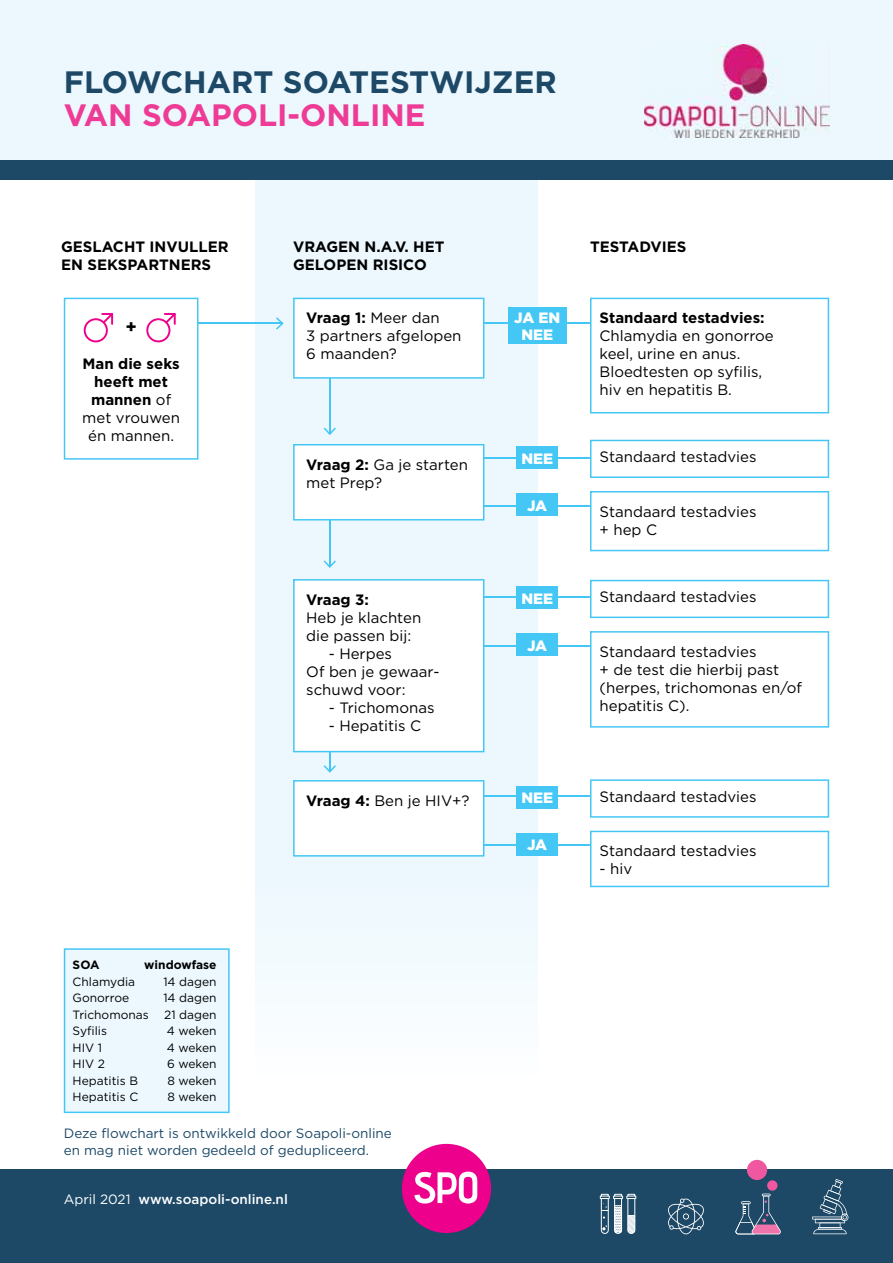
<style>
.page{position:relative;width:893px;height:1263px;background:#fff}
.page>*{position:absolute;margin:0;border:0;box-sizing:border-box;transform-origin:0 0}
.t1{font:700 30.9px "Gotham";color:#1d4967}
.t2{font:700 30.9px "Gotham";color:#ee3c96}
.t3{font:700 18px "Gotham";color:#000}
.t4{font:15px/18px "Gotham";color:#000}
.t5{font:700 15px/18px "Gotham";color:#000}
.t6{font:900 15px/16.5px "Gotham";color:#fff;text-align:center}
.t7{font:13.5px/16.5px "Gotham";color:#1d4967}
.t8{font:500 13.5px "Gotham";color:#fff}
.t9{font:12px "Gotham";color:#000}
.t10{font:700 12px "Gotham";color:#000}
.s1{font-weight:400}
.s2{font-weight:700}
</style>
<div class="page">
<div style="left:0;top:1169px;width:893px;height:94px;background:#1d4967"></div>
<div style="left:402px;top:1144px;width:89px;height:89px;background:#ec008c;border-radius:50%"></div>
<svg style="left:414px;top:1171px;width:63px;height:32px"></svg>
<div style="left:255px;top:176px;width:282px;height:883px;background:#ecf8fe"></div>
<div style="left:0;top:0;width:893px;height:170px;background:#ecf8fe"></div>
<img style="left:644px;top:45px;width:185px;height:92px">
<svg style="left:64px;top:298px;width:134px;height:162px"></svg>
<div style="left:293px;top:579px;width:191px;height:173px;background:#fff"></div>
<div style="left:293px;top:780px;width:191px;height:76px;background:#fff"></div>
<hr style="left:484px;top:323px;width:106px;height:1px;background:#44c7f5">
<div style="left:508px;top:307px;width:59px;height:37px;background:#44c7f5"></div>
<svg style="left:590px;top:298px;width:239px;height:115px"></svg>
<div style="left:293px;top:444px;width:191px;height:76px;background:#fff"></div>
<hr style="left:484px;top:457px;width:127px;height:2px;background:#44c7f5">
<div style="left:516px;top:446px;width:42px;height:23px;background:#44c7f5"></div>
<hr style="left:484px;top:505px;width:127px;height:1px;background:#44c7f5">
<div style="left:516px;top:493px;width:42px;height:23px;background:#44c7f5"></div>
<svg style="left:590px;top:491px;width:239px;height:60px"></svg>
<svg style="left:590px;top:440px;width:239px;height:38px"></svg>
<hr style="left:484px;top:596px;width:127px;height:2px;background:#44c7f5">
<div style="left:516px;top:586px;width:42px;height:23px;background:#44c7f5"></div>
<hr style="left:484px;top:645px;width:127px;height:1px;background:#44c7f5">
<div style="left:516px;top:633px;width:42px;height:23px;background:#44c7f5"></div>
<svg style="left:590px;top:631px;width:239px;height:97px"></svg>
<svg style="left:590px;top:580px;width:239px;height:38px"></svg>
<hr style="left:484px;top:796px;width:127px;height:1px;background:#44c7f5">
<div style="left:516px;top:786px;width:42px;height:23px;background:#44c7f5"></div>
<hr style="left:484px;top:844px;width:127px;height:2px;background:#44c7f5">
<div style="left:516px;top:833px;width:42px;height:23px;background:#44c7f5"></div>
<svg style="left:590px;top:831px;width:239px;height:56px"></svg>
<svg style="left:590px;top:779px;width:239px;height:39px"></svg>
<hr style="left:197px;top:323px;width:86px;height:1px;background:#44c7f5">
<svg style="left:276px;top:317px;width:8px;height:13px"></svg>
<div style="left:293px;top:298px;width:191px;height:81px;background:#fff"></div>
<hr style="left:329px;top:379px;width:2px;height:55px;background:#44c7f5">
<svg style="left:324px;top:427px;width:12px;height:8px"></svg>
<hr style="left:329px;top:519px;width:2px;height:48px;background:#44c7f5">
<svg style="left:324px;top:560px;width:12px;height:8px"></svg>
<hr style="left:329px;top:752px;width:2px;height:20px;background:#44c7f5">
<svg style="left:324px;top:765px;width:12px;height:8px"></svg>
<div style="left:0;top:160px;width:893px;height:20px;background:#1d4967"></div>
<div style="left:255px;top:864px;width:282px;height:220px;background:#f4fbfe"></div>
<div style="left:64px;top:948px;width:166px;height:165px;background:#ecf8fe"></div>
<svg style="left:812px;top:1179px;width:36px;height:55px"></svg>
<svg style="left:735px;top:1193px;width:46px;height:41px"></svg>
<svg style="left:600px;top:1194px;width:36px;height:40px"></svg>
<svg style="left:668px;top:1198px;width:36px;height:36px"></svg>
<div style="left:767px;top:1180px;width:10px;height:11px;background:#ef58a0;border-radius:50%"></div>
<div style="left:747px;top:1160px;width:20px;height:20px;background:#ef58a0;border-radius:50%"></div>
<h1 class="t1" style="left:64px;top:61px;width:495px">FLOWCHART SOATESTWIJZER</h1>
<h1 class="t2" style="left:64px;top:95px;width:363px">VAN SOAPOLI-ONLINE</h1>
<p class="t5" style="left:61px;top:237px;width:169px">GESLACHT INVULLER<br>EN SEKSPARTNERS</p>
<p class="t5" style="left:590px;top:237px;width:98px">TESTADVIES</p>
<p class="t5" style="left:293px;top:237px;width:153px">VRAGEN N.A.V. HET<br>GELOPEN RISICO</p>
<p class="t3" style="left:125px;top:315px;width:13px">+</p>
<p class="t5" style="left:82px;top:355px;width:99px;text-align:center">Man die seks heeft met mannen <span class="s1">of met vrouwen én mannen.</span></p>
<p class="t10" style="left:73px;top:957px;width:28px">SOA</p>
<p class="t10" style="left:144px;top:957px;width:74px">windowfase</p>
<p class="t9" style="left:73px;top:974px;width:64px">Chlamydia</p>
<p class="t9" style="left:163px;top:974px;width:55px">14 dagen</p>
<p class="t9" style="left:73px;top:990px;width:58px">Gonorroe</p>
<p class="t9" style="left:163px;top:990px;width:55px">14 dagen</p>
<p class="t9" style="left:73px;top:1007px;width:78px">Trichomonas</p>
<p class="t9" style="left:164px;top:1007px;width:54px">21 dagen</p>
<p class="t9" style="left:73px;top:1023px;width:36px">Syfilis</p>
<p class="t9" style="left:167px;top:1023px;width:51px">4 weken</p>
<p class="t9" style="left:73px;top:1040px;width:31px">HIV 1</p>
<p class="t9" style="left:167px;top:1040px;width:51px">4 weken</p>
<p class="t9" style="left:73px;top:1056px;width:34px">HIV 2</p>
<p class="t9" style="left:167px;top:1056px;width:51px">6 weken</p>
<p class="t9" style="left:73px;top:1073px;width:67px">Hepatitis B</p>
<p class="t9" style="left:167px;top:1073px;width:51px">8 weken</p>
<p class="t9" style="left:73px;top:1089px;width:67px">Hepatitis C</p>
<p class="t9" style="left:167px;top:1089px;width:51px">8 weken</p>
<p class="t4" style="left:306px;top:309px;width:157px"><span class="s2">Vraag 1:</span> Meer dan<br>3 partners afgelopen<br>6 maanden?</p>
<p class="t4" style="left:306px;top:455px;width:163px"><span class="s2">Vraag 2:</span> Ga je starten met Prep?</p>
<p class="t5" style="left:306px;top:590px;width:64px">Vraag 3:</p>
<p class="t4" style="left:306px;top:608px;width:116px">Heb je klachten die passen bij:</p>
<p class="t4" style="left:306px;top:644px;width:135px;text-indent:22px">- Herpes<br>Of ben je gewaar&shy;schuwd voor:</p>
<p class="t4" style="left:329px;top:698px;width:107px">- Trichomonas</p>
<p class="t4" style="left:329px;top:716px;width:94px">- Hepatitis C</p>
<p class="t4" style="left:306px;top:791px;width:165px"><span class="s2">Vraag 4:</span> Ben je HIV+?</p>
<p class="t7" style="left:64px;top:1125px;width:330px">Deze flowchart is ontwikkeld door Soapoli-online en mag niet worden gedeeld of gedupliceerd.</p>
<p class="t8" style="left:64px;top:1191px;width:226px"><span class="s1">April 2021</span> www.soapoli-online.nl</p>
<p class="t6" style="left:514px;top:310px;width:47px">JA EN<br>NEE</p>
<p class="t5" style="left:600px;top:309px;width:167px">Standaard testadvies:</p>
<p class="t4" style="left:600px;top:327px;width:176px">Chlamydia en gonorroe keel, urine en anus.<br>Bloedtesten op syfilis, hiv en hepatitis B.</p>
<p class="t6" style="left:521px;top:450px;width:33px">NEE</p>
<p class="t6" style="left:527px;top:497px;width:22px">JA</p>
<p class="t6" style="left:521px;top:590px;width:33px">NEE</p>
<p class="t6" style="left:527px;top:637px;width:22px">JA</p>
<p class="t6" style="left:521px;top:789px;width:33px">NEE</p>
<p class="t6" style="left:527px;top:837px;width:22px">JA</p>
<p class="t4" style="left:600px;top:448px;width:158px">Standaard testadvies</p>
<p class="t4" style="left:600px;top:502px;width:158px">Standaard testadvies + hep C</p>
<p class="t4" style="left:600px;top:588px;width:158px">Standaard testadvies</p>
<p class="t4" style="left:600px;top:642px;width:204px">Standaard testadvies<br>+ de test die hierbij past (herpes, trichomonas en/of hepatitis C).</p>
<p class="t4" style="left:600px;top:787px;width:158px">Standaard testadvies</p>
<p class="t4" style="left:600px;top:841px;width:158px">Standaard testadvies</p>
<p class="t4" style="left:600px;top:859px;width:34px">- hiv</p>
</div>
